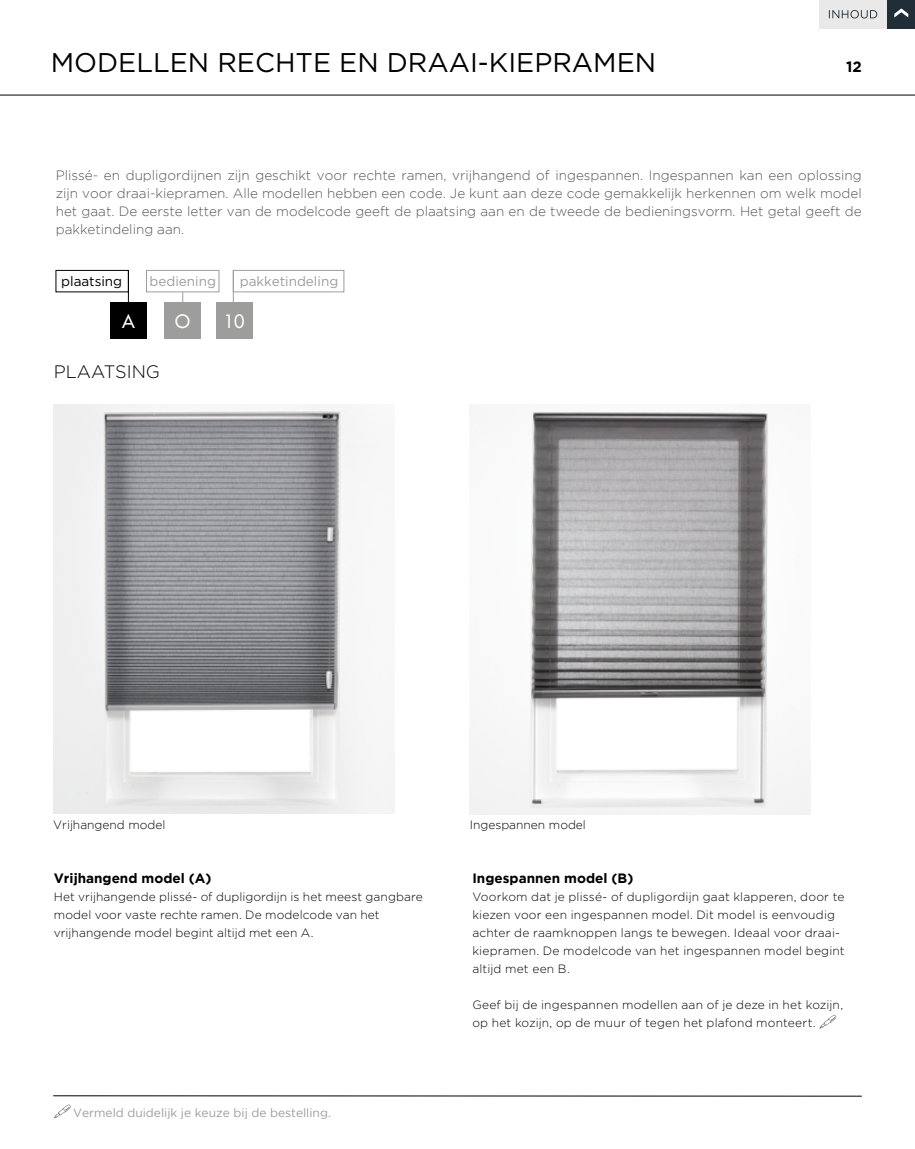
<style>
.page{position:relative;width:915px;height:1149px;background:#fff}
.page>*{position:absolute;margin:0;border:0;box-sizing:border-box;transform-origin:0 0}
.t1{font:27px "Gotham";color:#000}
.t2{font:300 18px "Gotham";color:#000}
.t3{font:500 18px "Futura Std";color:#fff}
.t4{font:700 15px "Gotham";color:#000}
.t5{font:300 13.5px/18px "Gotham";color:#575756;text-align:justify}
.t6{font:700 13.5px "Gotham";color:#000}
.t7{font:13.5px "Gotham";color:#9d9d9c}
.t8{font:13.5px "Gotham";color:#000}
.t9{font:300 12px/18px "Gotham";letter-spacing:.01em;color:#000}
.t10{font:12px "Gotham";color:#9d9d9c}
.t11{font:300 12px "Gotham";color:#000}
</style>
<div class="page">
<hr style="left:53px;top:1094px;width:808px;height:2px;background:#000">
<hr style="left:0;top:95px;width:914px;height:1px;background:#000">
<svg style="left:819px;top:1015px;width:16px;height:13px"></svg>
<img style="left:54px;top:404px;width:340px;height:409px">
<img style="left:469px;top:412px;width:341px;height:402px">
<div style="left:110px;top:302px;width:36px;height:36px;background:#000"></div>
<div style="left:165px;top:302px;width:36px;height:36px;background:#9d9d9c"></div>
<div style="left:216px;top:302px;width:36px;height:36px;background:#9d9d9c"></div>
<div style="left:56px;top:270px;width:72px;height:22px;border:1px solid #000"></div>
<hr style="left:128px;top:270px;width:1px;height:35px;background:#000">
<div style="left:146px;top:270px;width:73px;height:22px;border:1px solid #9d9d9c"></div>
<hr style="left:233px;top:270px;width:1px;height:32px;background:#9d9d9c">
<div style="left:233px;top:270px;width:111px;height:22px;border:1px solid #9d9d9c"></div>
<svg style="left:54px;top:1104px;width:17px;height:13px"></svg>
<div style="left:886px;top:0;width:28px;height:28px;background:#202e38"></div>
<svg style="left:894px;top:8px;width:13px;height:10px"></svg>
<div style="left:819px;top:0;width:67px;height:28px;background:#e9e9e9"></div>
<svg style="left:828px;top:10px;width:48px;height:8px"></svg>
<h1 class="t1" style="left:51px;top:45px;width:606px">MODELLEN RECHTE EN DRAAI-KIEPRAMEN</h1>
<p class="t4" style="left:845px;top:58px;width:17px">12</p>
<p class="t5" style="left:56px;top:166px;width:807px">Plissé- en dupligordijnen zijn geschikt voor rechte ramen, vrijhangend of ingespannen. Ingespannen kan een oplossing zijn voor draai-kiepramen. Alle modellen hebben een code. Je kunt aan deze code gemakkelijk herkennen om welk model het gaat. De eerste letter van de modelcode geeft de plaatsing aan en de tweede de bedieningsvorm. Het getal geeft de pakketindeling aan.</p>
<p class="t8" style="left:61px;top:273px;width:63px">plaatsing</p>
<p class="t7" style="left:149px;top:273px;width:68px">bediening</p>
<p class="t7" style="left:240px;top:273px;width:100px">pakketindeling</p>
<h2 class="t3" style="left:122px;top:310px;width:14px">A</h2>
<h2 class="t3" style="left:175px;top:310px;width:16px">O</h2>
<h2 class="t3" style="left:224px;top:310px;width:22px">10</h2>
<h2 class="t2" style="left:54px;top:360px;width:108px">PLAATSING</h2>
<p class="t11" style="left:53px;top:817px;width:114px">Vrijhangend model</p>
<p class="t11" style="left:469px;top:817px;width:118px">Ingespannen model</p>
<p class="t6" style="left:54px;top:869px;width:159px">Vrijhangend model (A)</p>
<p class="t9" style="left:54px;top:886px;width:370px">Het vrijhangende plissé- of dupligordijn is het meest gangbare model voor vaste rechte ramen. De modelcode van het vrijhangende model begint altijd met een A.</p>
<p class="t10" style="left:73px;top:1105px;width:259px">Vermeld duidelijk je keuze bij de bestelling.</p>
<p class="t6" style="left:472px;top:869px;width:162px">Ingespannen model (B)</p>
<p class="t9" style="left:472px;top:886px;width:374px">Voorkom dat je plissé- of dupligordijn gaat klapperen, door te kiezen voor een ingespannen model. Dit model is eenvoudig achter de raamknoppen langs te bewegen. Ideaal voor draai&shy;kiepramen. De modelcode van het ingespannen model begint altijd met een B.</p>
<p class="t9" style="left:472px;top:994px;width:372px">Geef bij de ingespannen modellen aan of je deze in het kozijn, op het kozijn, op de muur of tegen het plafond monteert.</p>
</div>
